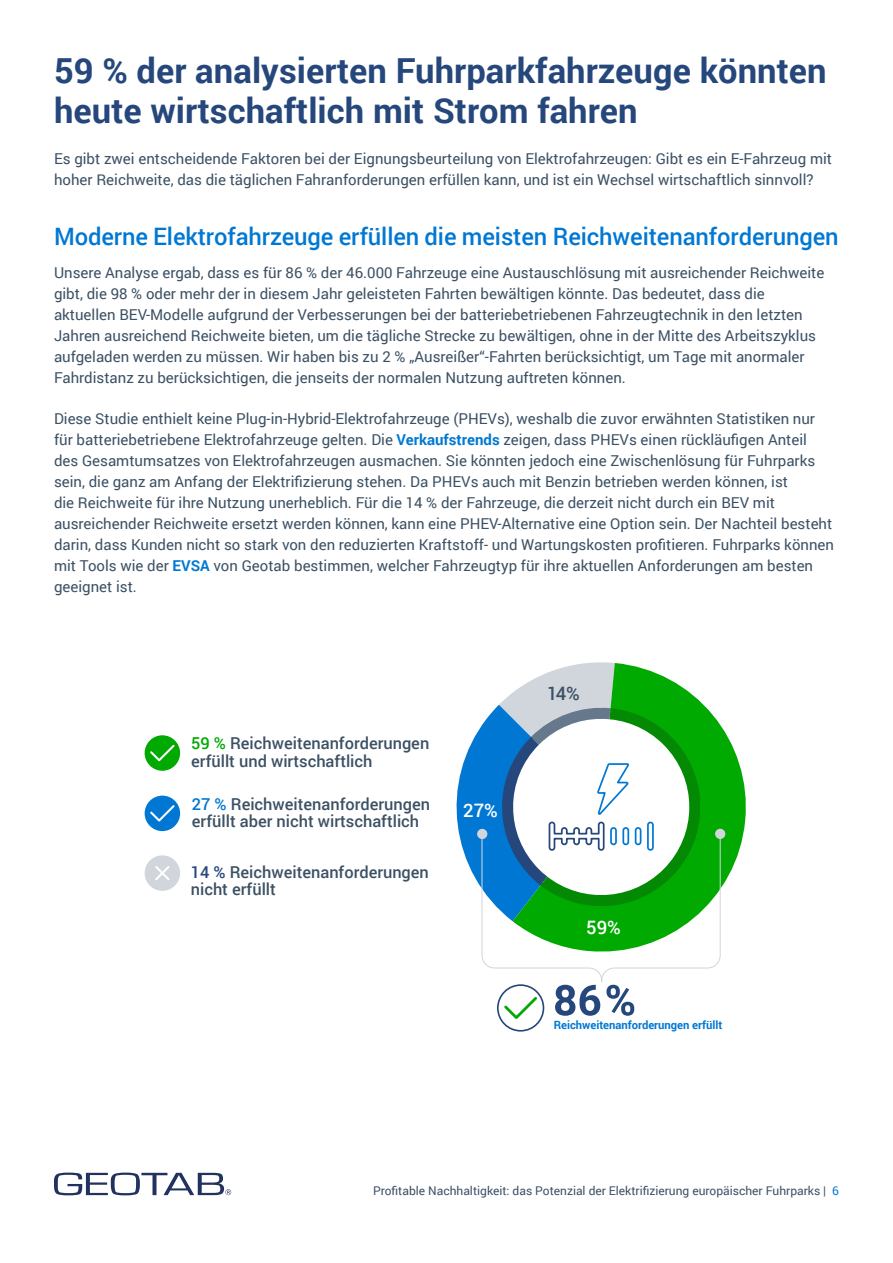
<style>
.page{position:relative;width:893px;height:1263px;background:#fff}
.page>*{position:absolute;margin:0;border:0;box-sizing:border-box;transform-origin:0 0}
.Heading_2__H2{font:700 34.5px/40.5px "Roboto";color:#25477b}
.Heading_3__H3{font:500 24px "Roboto";letter-spacing:-.005em;color:#0078d3}
.t1{font:500 18.45px "Roboto";color:#fff}
.t2{font:500 18.45px "Roboto";color:#3c5164}
.t3{font:500 16.5px/17.2px "Roboto";color:#3c5164}
.Body_Copy__P{font:15px/21px "Roboto";color:#3c5164}
.t4{font:12px "Roboto";color:#3c5164}
.t5{font:700 11.4px "Roboto";letter-spacing:-.005em;color:#0078d3}
.s1{font-weight:700;color:#0078d3}
.s2{color:#0a0}
.s3{color:#0078d3}
.s4{color:#25477b}
</style>
<div class="page">
<svg style="left:54px;top:1172px;width:177px;height:23px"></svg>
<div style="left:145px;top:735px;width:35px;height:36px;background:#0a0;border-radius:50%"></div>
<svg style="left:150px;top:744px;width:25px;height:18px"></svg>
<div style="left:145px;top:855px;width:35px;height:36px;background:#d1d6dd;border-radius:50%"></div>
<svg style="left:155px;top:866px;width:15px;height:14px"></svg>
<div style="left:145px;top:796px;width:35px;height:35px;background:#0078d3;border-radius:50%"></div>
<svg style="left:150px;top:805px;width:25px;height:17px"></svg>
<svg style="left:721px;top:726px;width:25px;height:162px;fill:#0a0"></svg>
<div style="left:715px;top:829px;width:10px;height:10px;background:#d1d6dd;border-radius:50%"></div>
<div style="left:497px;top:984px;width:47px;height:47px;border:2px solid #25477b;border-radius:50%"></div>
<svg style="left:456px;top:662px;width:265px;height:359px"></svg>
<h2 class="Heading_2__H2" style="left:54px;top:49px;width:774px">59 % der analysierten Fuhrparkfahrzeuge könnten heute wirtschaftlich mit Strom fahren</h2>
<p class="Body_Copy__P" style="left:54px;top:147px;width:780px">Es gibt zwei entscheidende Faktoren bei der Eignungsbeurteilung von Elektrofahrzeugen: Gibt es ein E-Fahrzeug mit hoher Reichweite, das die täglichen Fahranforderungen erfüllen kann, und ist ein Wechsel wirtschaftlich sinnvoll?</p>
<h3 class="Heading_3__H3" style="left:54px;top:219px;width:786px">Moderne Elektrofahrzeuge erfüllen die meisten Reichweitenanforderungen</h3>
<p class="Body_Copy__P" style="left:54px;top:262px;width:772px">Unsere Analyse ergab, dass es für 86 % der 46.000 Fahrzeuge eine Austauschlösung mit ausreichender Reichweite gibt, die 98 % oder mehr der in diesem Jahr geleisteten Fahrten bewältigen könnte. Das bedeutet, dass die aktuellen BEV-Modelle aufgrund der Verbesserungen bei der batteriebetriebenen Fahrzeugtechnik in den letzten Jahren ausreichend Reichweite bieten, um die tägliche Strecke zu bewältigen, ohne in der Mitte des Arbeitszyklus aufgeladen werden zu müssen. Wir haben bis zu 2 % „Ausreißer“-Fahrten berücksichtigt, um Tage mit anormaler Fahrdistanz zu berücksichtigen, die jenseits der normalen Nutzung auftreten können.</p>
<p class="Body_Copy__P" style="left:54px;top:407px;width:781px">Diese Studie enthielt keine Plug-in-Hybrid-Elektrofahrzeuge (PHEVs), weshalb die zuvor erwähnten Statistiken nur für batteriebetriebene Elektrofahrzeuge gelten. Die <span class="s1">Verkaufstrends</span> zeigen, dass PHEVs einen rückläufigen Anteil des Gesamtumsatzes von Elektrofahrzeugen ausmachen. Sie könnten jedoch eine Zwischenlösung für Fuhrparks sein, die ganz am Anfang der Elektrifizierung stehen. Da PHEVs auch mit Benzin betrieben werden können, ist<br>die Reichweite für ihre Nutzung unerheblich. Für die 14 % der Fahrzeuge, die derzeit nicht durch ein BEV mit ausreichender Reichweite ersetzt werden können, kann eine PHEV-Alternative eine Option sein. Der Nachteil besteht darin, dass Kunden nicht so stark von den reduzierten Kraftstoff- und Wartungskosten profitieren. Fuhrparks können mit Tools wie der <span class="s1">EVSA</span> von Geotab bestimmen, welcher Fahrzeugtyp für ihre aktuellen Anforderungen am besten geeignet ist.</p>
<p class="t3" style="left:191px;top:734px;width:240px"><span class="s2">59 %</span> Reichweitenanforderungen erfüllt und wirtschaftlich</p>
<p class="t3" style="left:192px;top:794px;width:240px"><span class="s3">27 %</span> Reichweitenanforderungen erfüllt aber nicht wirtschaftlich</p>
<p class="t3" style="left:191px;top:863px;width:240px"><span class="s4">14 %</span> Reichweitenanforderungen nicht erfüllt</p>
<p class="t1" style="left:463px;top:798px;width:36px">27%</p>
<p class="t2" style="left:547px;top:681px;width:34px">14%</p>
<p class="t1" style="left:586px;top:915px;width:36px">59%</p>
<p class="t5" style="left:554px;top:1017px;width:170px">Reichweitenanforderungen erfüllt</p>
<p class="t4" style="left:373px;top:1182px;width:467px">Profitable Nachhaltigkeit: das Potenzial der Elektrifizierung europäischer Fuhrparks | <span class="s3">6</span></p>
</div>
